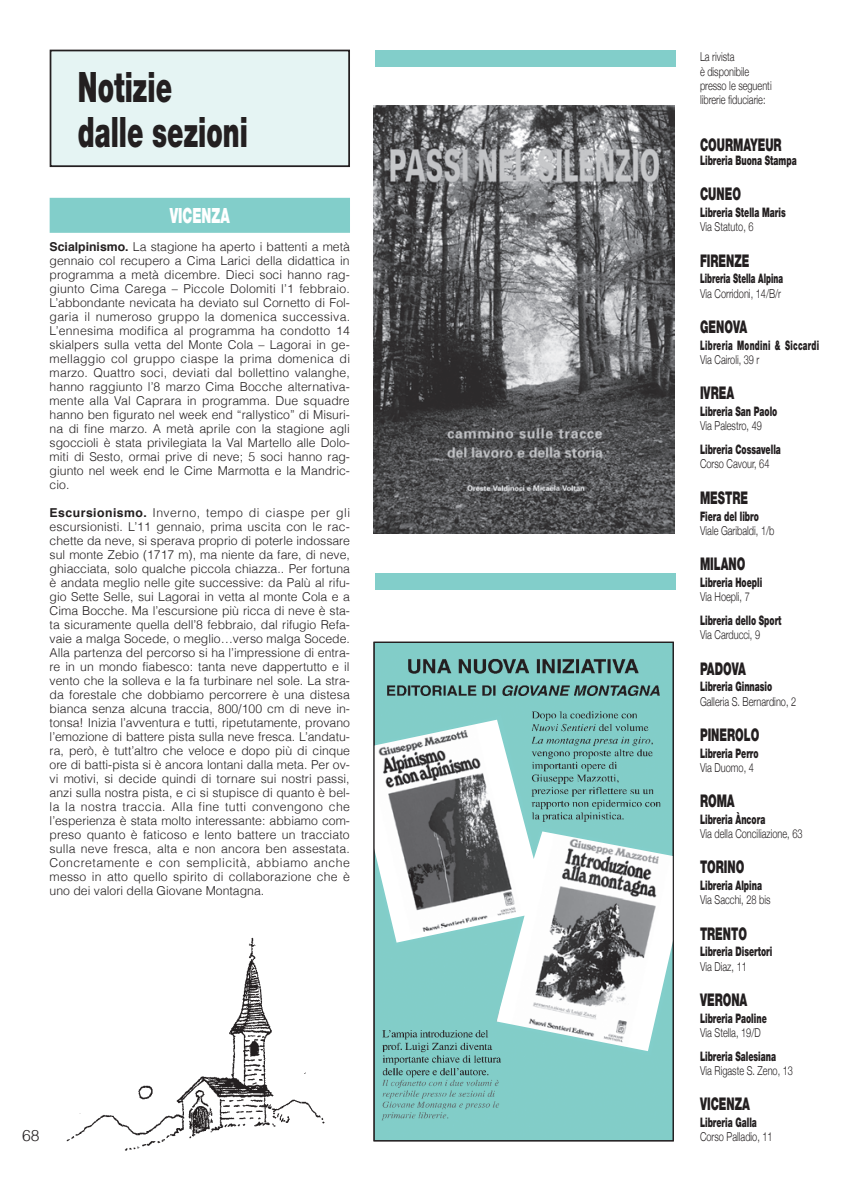
<style>
.page{position:relative;width:844px;height:1191px;background:#fff}
.page>*{position:absolute;margin:0;border:0;box-sizing:border-box;transform-origin:0 0}
.t1{font:900 42px/45.5px "Helvetica Neue";color:#231f20;scale:.62 1}
.t2{font:900 21px "Helvetica Neue";color:#fff;scale:.62 1}
.t3{font:900 17.5px "Helvetica Neue";color:#231f20;scale:.62 1}
.t4{font:300 15.75px "Helvetica";color:#231f20}
.t5{font:900 13.12px "Helvetica Neue";color:#231f20;scale:.62 1}
.t6{font:900 13.12px "Helvetica Neue";letter-spacing:.04em;color:#231f20;scale:.58 1}
.t7{font:900 13.12px "Helvetica Neue";color:#231f20;scale:.58 1}
.t8{font:300 12.25px/14px "Helvetica";color:#231f20;text-align:justify}
.t9{font:300 12.25px/14.2px "Helvetica Neue";color:#231f20;scale:.75 1}
.s1{font-weight:700}
</style>
<div class="page">
<img style="left:375px;top:643px;width:296px;height:496px">
<img style="left:375px;top:719px;width:296px;height:332px">
<div style="left:373px;top:641px;width:300px;height:500px;border:1px solid #231f20"></div>
<div style="left:50px;top:198px;width:300px;height:35px;background:#82ceca"></div>
<div style="left:50px;top:50px;width:299px;height:116px;background:#e5f4f3"></div>
<div style="left:50px;top:50px;width:300px;height:117px;border:2px solid #231f20"></div>
<img style="left:373px;top:106px;width:301px;height:427px">
<div style="left:375px;top:50px;width:300px;height:16px;background:#82ceca"></div>
<div style="left:375px;top:573px;width:300px;height:17px;background:#82ceca"></div>
<img style="left:66px;top:937px;width:259px;height:214px">
<h1 class="t1" style="left:78px;top:64px;width:275px">Notizie dalle sezioni</h1>
<h2 class="t2" style="left:170px;top:203px;width:98px">VICENZA</h2>
<p class="t8" style="left:50px;top:239px;width:302px"><span class="s1">Scialpinismo.</span> La stagione ha aperto i battenti a metà gennaio col recupero a Cima Larici della didattica in programma a metà dicembre. Dieci soci hanno rag&shy;giunto Cima Carega – Piccole Dolomiti l’1 febbraio.<br>L’abbondante nevicata ha deviato sul Cornetto di Fol&shy;garia il numeroso gruppo la domenica successiva.<br>L’ennesima modifica al programma ha condotto 14 skialpers sulla vetta del Monte Cola – Lagorai in ge&shy;mellaggio col gruppo ciaspe la prima domenica di marzo. Quattro soci, deviati dal bollettino valanghe, hanno raggiunto l’8 marzo Cima Bocche alternativa&shy;mente alla Val Caprara in programma. Due squadre hanno ben figurato nel week end “rallystico” di Misuri&shy;na di fine marzo. A metà aprile con la stagione agli sgoccioli è stata privilegiata la Val Martello alle Dolo&shy;miti di Sesto, ormai prive di neve; 5 soci hanno rag&shy;giunto nel week end le Cime Marmotta e la Mandric&shy;cio.</p>
<p class="t8" style="left:50px;top:505px;width:302px"><span class="s1">Escursionismo.</span> Inverno, tempo di ciaspe per gli escursionisti. L’11 gennaio, prima uscita con le rac&shy;chette da neve, si sperava proprio di poterle indossare sul monte Zebio (1717 m), ma niente da fare, di neve, ghiacciata, solo qualche piccola chiazza.. Per fortuna è andata meglio nelle gite successive: da Palù al rifu&shy;gio Sette Selle, sui Lagorai in vetta al monte Cola e a Cima Bocche. Ma l’escursione più ricca di neve è sta&shy;ta sicuramente quella dell’8 febbraio, dal rifugio Refa&shy;vaie a malga Socede, o meglio…verso malga Socede.<br>Alla partenza del percorso si ha l’impressione di entra&shy;re in un mondo fiabesco: tanta neve dappertutto e il vento che la solleva e la fa turbinare nel sole. La stra&shy;da forestale che dobbiamo percorrere è una distesa bianca senza alcuna traccia, 800/100 cm di neve in&shy;tonsa! Inizia l’avventura e tutti, ripetutamente, provano l’emozione di battere pista sulla neve fresca. L’andatu&shy;ra, però, è tutt’altro che veloce e dopo più di cinque ore di batti-pista si è ancora lontani dalla meta. Per ov&shy;vi motivi, si decide quindi di tornare sui nostri passi, anzi sulla nostra pista, e ci si stupisce di quanto è bel&shy;la la nostra traccia. Alla fine tutti convengono che l’esperienza è stata molto interessante: abbiamo com&shy;preso quanto è faticoso e lento battere un tracciato sulla neve fresca, alta e non ancora ben assestata.<br>Concretamente e con semplicità, abbiamo anche messo in atto quello spirito di collaborazione che è uno dei valori della Giovane Montagna.</p>
<p class="t4" style="left:22px;top:1126px;width:19px">68</p>
<p class="t9" style="left:699px;top:50px;width:97px">La rivista<br>è disponibile presso le seguenti librerie fiduciarie:</p>
<h3 class="t3" style="left:699px;top:134px;width:128px">CourmAyEur</h3>
<p class="t5" style="left:699px;top:153px;width:157px">Libreria Buona Stampa</p>
<h3 class="t3" style="left:699px;top:184px;width:68px">CuNEo</h3>
<p class="t5" style="left:699px;top:205px;width:140px">Libreria Stella maris</p>
<p class="t9" style="left:699px;top:220px;width:73px">Via Statuto, 6</p>
<h3 class="t3" style="left:699px;top:250px;width:81px">FIrENZE</h3>
<p class="t7" style="left:699px;top:271px;width:144px">Libreria Stella Alpina</p>
<p class="t9" style="left:699px;top:286px;width:110px">Via Corridoni, 14/B/r</p>
<h3 class="t3" style="left:699px;top:316px;width:78px">GENoVA</h3>
<p class="t6" style="left:699px;top:337px;width:207px">Libreria mondini &amp; Siccardi</p>
<p class="t9" style="left:699px;top:352px;width:81px">Via Cairoli, 39 r</p>
<h3 class="t3" style="left:699px;top:382px;width:57px">IVrEA</h3>
<p class="t5" style="left:699px;top:403px;width:126px">Libreria San Paolo</p>
<p class="t9" style="left:699px;top:418px;width:84px">Via Palestro, 49</p>
<p class="t5" style="left:699px;top:442px;width:132px">Libreria Cossavella</p>
<p class="t9" style="left:699px;top:457px;width:94px">Corso Cavour, 64</p>
<h3 class="t3" style="left:699px;top:487px;width:79px">mEStrE</h3>
<p class="t5" style="left:699px;top:508px;width:96px">Fiera del libro</p>
<p class="t9" style="left:699px;top:523px;width:101px">Viale Garibaldi, 1/b</p>
<h3 class="t3" style="left:699px;top:553px;width:75px">mILANo</h3>
<p class="t5" style="left:699px;top:574px;width:102px">Libreria Hoepli</p>
<p class="t9" style="left:699px;top:589px;width:68px">Via Hoepli, 7</p>
<p class="t5" style="left:699px;top:612px;width:133px">Libreria dello Sport</p>
<p class="t9" style="left:699px;top:627px;width:82px">Via Carducci, 9</p>
<h3 class="t3" style="left:699px;top:658px;width:76px">PAdoVA</h3>
<p class="t5" style="left:699px;top:679px;width:118px">Libreria Ginnasio</p>
<p class="t9" style="left:699px;top:694px;width:130px">Galleria S. Bernardino, 2</p>
<h3 class="t3" style="left:699px;top:724px;width:97px">PINEroLo</h3>
<p class="t5" style="left:699px;top:745px;width:96px">Libreria Perro</p>
<p class="t9" style="left:699px;top:760px;width:73px">Via Duomo, 4</p>
<h3 class="t3" style="left:699px;top:790px;width:58px">romA</h3>
<p class="t5" style="left:699px;top:811px;width:107px">Libreria Àncora</p>
<p class="t9" style="left:699px;top:826px;width:138px">Via della Conciliazione, 63</p>
<h3 class="t3" style="left:699px;top:856px;width:73px">torINo</h3>
<p class="t5" style="left:699px;top:877px;width:101px">Libreria Alpina</p>
<p class="t9" style="left:699px;top:892px;width:96px">Via Sacchi, 28 bis</p>
<h3 class="t3" style="left:699px;top:923px;width:77px">trENto</h3>
<p class="t5" style="left:699px;top:944px;width:118px">Libreria disertori</p>
<p class="t9" style="left:699px;top:959px;width:64px">Via Diaz, 11</p>
<h3 class="t3" style="left:699px;top:989px;width:78px">VEroNA</h3>
<p class="t5" style="left:699px;top:1010px;width:109px">Libreria Paoline</p>
<p class="t9" style="left:699px;top:1025px;width:82px">Via Stella, 19/D</p>
<p class="t5" style="left:699px;top:1048px;width:124px">Libreria Salesiana</p>
<p class="t9" style="left:699px;top:1063px;width:125px">Via Rigaste S. Zeno, 13</p>
<h3 class="t3" style="left:699px;top:1093px;width:82px">VICENZA</h3>
<p class="t5" style="left:699px;top:1114px;width:93px">Libreria Galla</p>
<p class="t9" style="left:699px;top:1129px;width:98px">Corso Palladio, 11</p>
</div>
